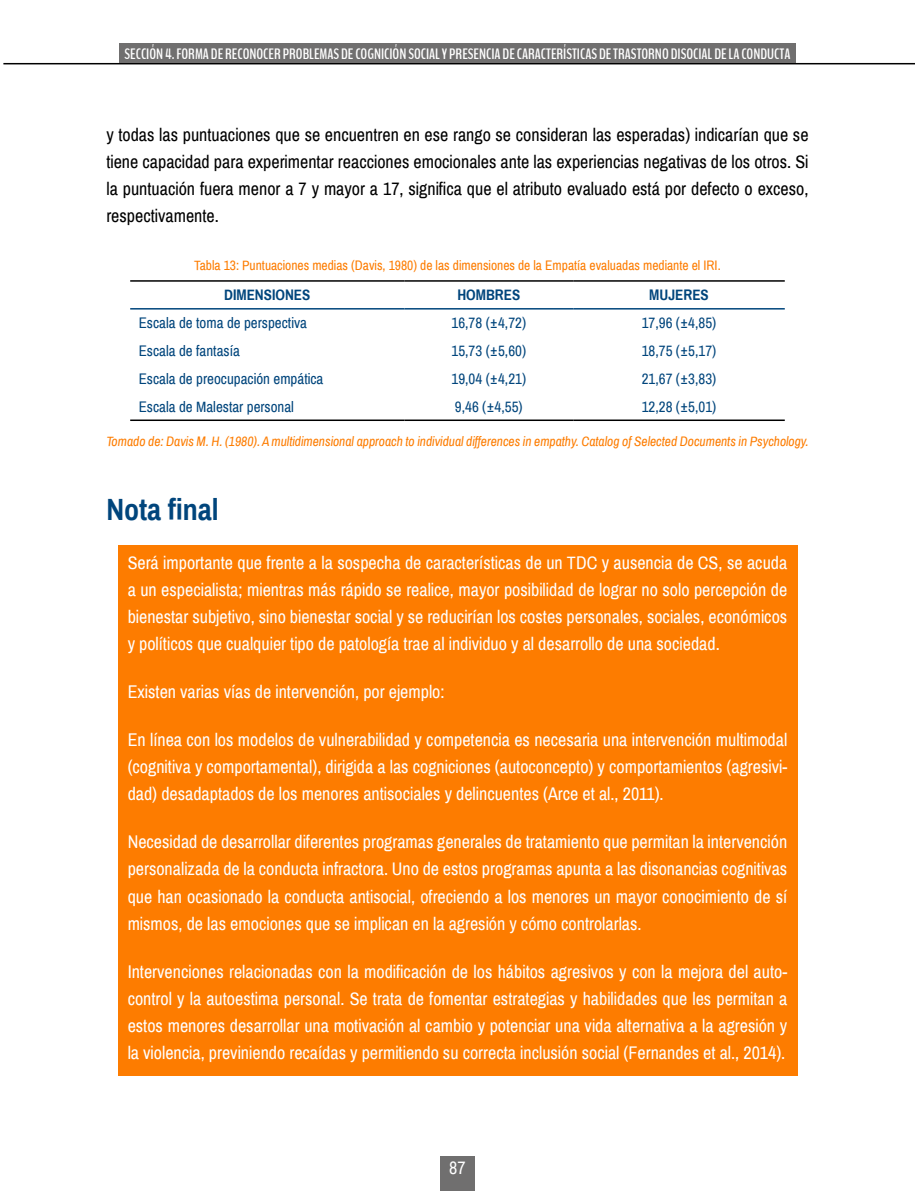
<style>
.page{position:relative;width:915px;height:1191px;background:#fff}
.page>*{position:absolute;margin:0;border:0;box-sizing:border-box;transform-origin:0 0}
.t1{font:700 30px "Archivo Narrow";color:#00457c}
.t2{font:18px/27px "Archivo Narrow";color:#fff;text-align:justify}
.t3{font:18px/27px "Archivo Narrow";color:#000;text-align:justify}
.t4{font:15px "Archivo Narrow";color:#00457c}
.t5{font:700 15px "Bench Nine";color:#fff}
.t6{font:700 15px "Archivo Narrow";color:#00457c}
.t7{font:italic 13.5px "Archivo Narrow";color:#fd7c00}
.t8{font:13.5px "Archivo Narrow";color:#fd7c00}
</style>
<div class="page">
<hr style="left:3px;top:63px;width:911px;height:1px;background:#000">
<div style="left:119px;top:44px;width:676px;height:19px;background:#706f6f"></div>
<div style="left:440px;top:1157px;width:34px;height:34px;background:#706f6f"></div>
<div style="left:118px;top:545px;width:678px;height:530px;background:#fd7c00"></div>
<hr style="left:130px;top:308px;width:274px;height:1px;background:#00457c">
<hr style="left:404px;top:308px;width:169px;height:1px;background:#00457c">
<hr style="left:573px;top:308px;width:211px;height:1px;background:#00457c">
<hr style="left:130px;top:280px;width:274px;height:2px;background:#000">
<hr style="left:404px;top:280px;width:169px;height:2px;background:#000">
<hr style="left:573px;top:280px;width:211px;height:2px;background:#000">
<hr style="left:130px;top:419px;width:274px;height:2px;background:#000">
<hr style="left:404px;top:419px;width:169px;height:2px;background:#000">
<hr style="left:573px;top:419px;width:211px;height:2px;background:#000">
<p class="t5" style="left:124px;top:44px;width:667px">SECCIÓN 4. FORMA DE RECONOCER PROBLEMAS DE COGNICIÓN SOCIAL Y PRESENCIA DE CARACTERÍSTICAS DE TRASTORNO DISOCIAL DE LA CONDUCTA</p>
<p class="t3" style="left:106px;top:121px;width:703px">y todas las puntuaciones que se encuentren en ese rango se consideran las esperadas) indicarían que se tiene capacidad para experimentar reacciones emocionales ante las experiencias negativas de los otros. Si la puntuación fuera menor a 7 y mayor a 17, significa que el atributo evaluado está por defecto o exceso, respectivamente.</p>
<p class="t8" style="left:194px;top:257px;width:528px">Tabla 13: Puntuaciones medias (Davis, 1980) de las dimensiones de la Empatía evaluadas mediante el IRI.</p>
<p class="t6" style="left:224px;top:286px;width:88px">DIMENSIONES</p>
<p class="t6" style="left:457px;top:286px;width:64px">HOMBRES</p>
<p class="t6" style="left:649px;top:286px;width:61px">MUJERES</p>
<p class="t4" style="left:139px;top:314px;width:170px">Escala de toma de perspectiva</p>
<p class="t4" style="left:451px;top:314px;width:76px">16,78 (±4,72)</p>
<p class="t4" style="left:641px;top:314px;width:76px">17,96 (±4,85)</p>
<p class="t4" style="left:139px;top:342px;width:103px">Escala de fantasía</p>
<p class="t4" style="left:451px;top:342px;width:76px">15,73 (±5,60)</p>
<p class="t4" style="left:641px;top:342px;width:76px">18,75 (±5,17)</p>
<p class="t4" style="left:139px;top:369px;width:186px">Escala de preocupación empática</p>
<p class="t4" style="left:451px;top:369px;width:76px">19,04 (±4,21)</p>
<p class="t4" style="left:641px;top:369px;width:76px">21,67 (±3,83)</p>
<p class="t4" style="left:139px;top:397px;width:157px">Escala de Malestar personal</p>
<p class="t4" style="left:455px;top:397px;width:69px">9,46 (±4,55)</p>
<p class="t4" style="left:641px;top:397px;width:76px">12,28 (±5,01)</p>
<p class="t7" style="left:106px;top:433px;width:703px">Tomado de: Davis M. H. (1980). A multidimensional approach to individual differences in empathy. Catalog of Selected Documents in Psychology.</p>
<h1 class="t1" style="left:106px;top:491px;width:114px">Nota final</h1>
<p class="t2" style="left:128px;top:549px;width:661px">Será importante que frente a la sospecha de características de un TDC y ausencia de CS, se acuda a un especialista; mientras más rápido se realice, mayor posibilidad de lograr no solo percepción de bienestar subjetivo, sino bienestar social y se reducirían los costes personales, sociales, económicos y políticos que cualquier tipo de patología trae al individuo y al desarrollo de una sociedad.</p>
<p class="t2" style="left:128px;top:678px;width:318px">Existen varias vías de intervención, por ejemplo:</p>
<p class="t2" style="left:128px;top:727px;width:661px">En línea con los modelos de vulnerabilidad y competencia es necesaria una intervención multimodal (cognitiva y comportamental), dirigida a las cogniciones (autoconcepto) y comportamientos (agresivi&shy;dad) desadaptados de los menores antisociales y delincuentes (Arce et al., 2011).</p>
<p class="t2" style="left:128px;top:829px;width:661px">Necesidad de desarrollar diferentes programas generales de tratamiento que permitan la intervención personalizada de la conducta infractora. Uno de estos programas apunta a las disonancias cognitivas que han ocasionado la conducta antisocial, ofreciendo a los menores un mayor conocimiento de sí mismos, de las emociones que se implican en la agresión y cómo controlarlas.</p>
<p class="t2" style="left:128px;top:958px;width:661px">Intervenciones relacionadas con la modificación de los hábitos agresivos y con la mejora del auto&shy;control y la autoestima personal. Se trata de fomentar estrategias y habilidades que les permitan a estos menores desarrollar una motivación al cambio y potenciar una vida alternativa a la agresión y la violencia, previniendo recaídas y permitiendo su correcta inclusión social (Fernandes et al., 2014).</p>
<p class="t2" style="left:449px;top:1155px;width:18px">87</p>
</div>
